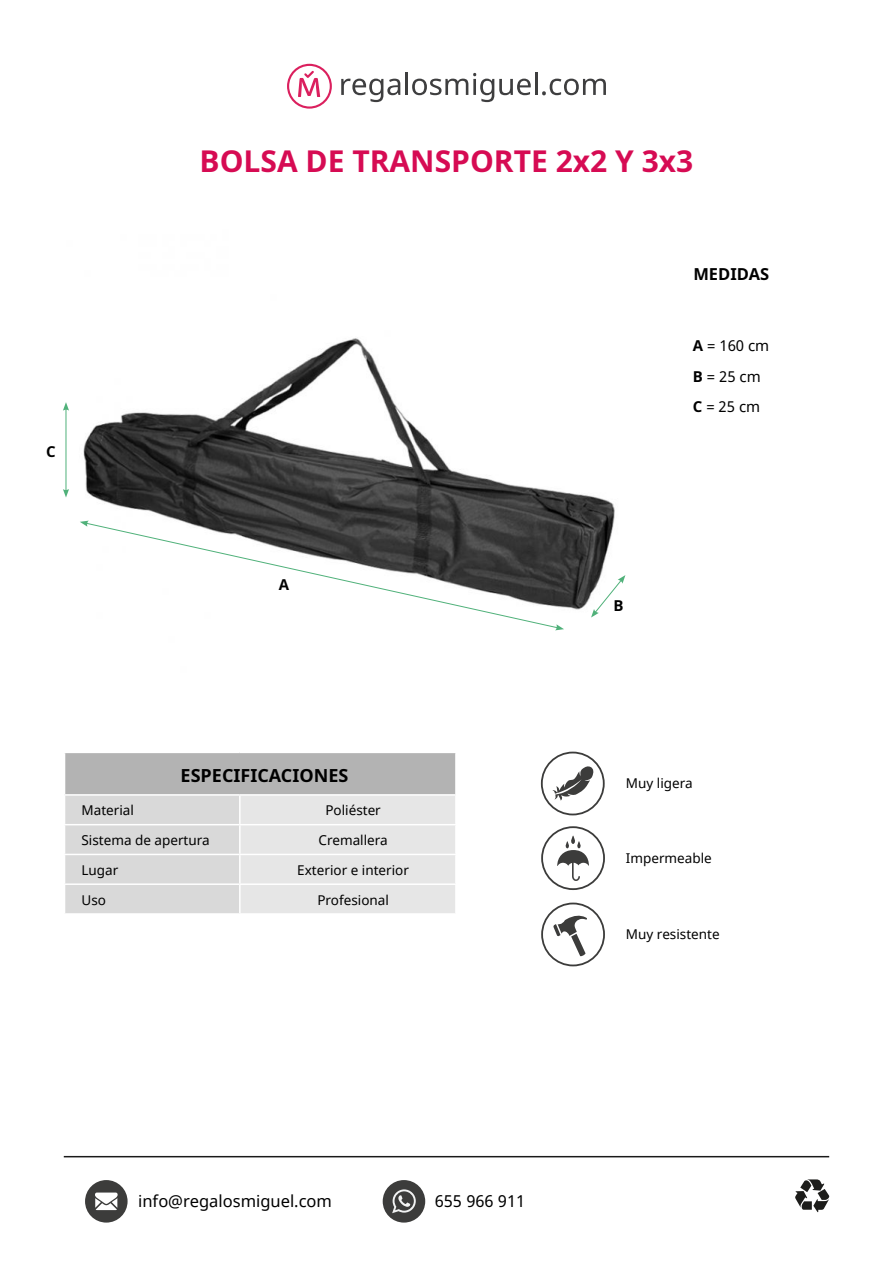
<style>
.page{position:relative;width:893px;height:1263px;background:#fff}
.page>*{position:absolute;margin:0;border:0;box-sizing:border-box;transform-origin:0 0}
.t1{font:700 30px "Noto Sans";color:#d60b53}
.t2{font:700 18px "Noto Sans";color:#000}
.t3{font:16.5px "Noto Sans";color:#000}
.t4{font:700 16.5px "Noto Sans";color:#000}
.t5{font:15px/30.8px "Noto Sans";color:#000}
.t6{font:700 15px "Noto Sans";color:#000}
.t7{font:13.5px "Noto Sans";color:#000}
.s1{font-weight:700}
</style>
<div class="page">
<svg style="left:795px;top:1179px;width:34px;height:33px"></svg>
<div style="left:85px;top:1180px;width:43px;height:42px;background:#3c3c3b;border-radius:50%"></div>
<svg style="left:95px;top:1192px;width:23px;height:18px"></svg>
<div style="left:383px;top:1180px;width:42px;height:42px;background:#3c3c3b;border-radius:50%"></div>
<svg style="left:392px;top:1189px;width:24px;height:24px"></svg>
<hr style="left:64px;top:1156px;width:765px;height:1px;background:#1a1a1a">
<svg style="left:341px;top:79px;width:59px;height:23px"></svg>
<hr style="left:405px;top:72px;width:3px;height:23px;background:#3e3e3f">
<svg style="left:412px;top:73px;width:119px;height:29px"></svg>
<hr style="left:535px;top:72px;width:2px;height:23px;background:#3e3e3f">
<svg style="left:542px;top:79px;width:64px;height:16px"></svg>
<svg style="left:287px;top:64px;width:45px;height:45px"></svg>
<img style="left:65px;top:338px;width:561px;height:293px">
<svg style="left:541px;top:826px;width:64px;height:64px"></svg>
<svg style="left:541px;top:752px;width:64px;height:63px"></svg>
<div style="left:65px;top:752px;width:391px;height:43px;background:#b3b3b3"></div>
<hr style="left:64px;top:752px;width:176px;height:1px;background:#fff">
<hr style="left:240px;top:752px;width:217px;height:1px;background:#fff">
<hr style="left:455px;top:753px;width:2px;height:41px;background:#fff">
<hr style="left:64px;top:794px;width:176px;height:2px;background:#fff">
<hr style="left:240px;top:794px;width:217px;height:2px;background:#fff">
<svg style="left:65px;top:795px;width:390px;height:118px;background:#e1e1e1"></svg>
<hr style="left:240px;top:883px;width:217px;height:2px;background:#fff">
<hr style="left:239px;top:885px;width:2px;height:28px;background:#fff">
<svg style="left:85px;top:522px;width:474px;height:107px"></svg>
<svg style="left:80px;top:521px;width:9px;height:6px"></svg>
<svg style="left:555px;top:624px;width:9px;height:6px"></svg>
<hr style="left:66px;top:408px;width:1px;height:83px;background:#50b17a">
<svg style="left:63px;top:402px;width:6px;height:9px"></svg>
<svg style="left:63px;top:489px;width:6px;height:8px"></svg>
<svg style="left:591px;top:575px;width:34px;height:42px"></svg>
<svg style="left:541px;top:902px;width:64px;height:64px"></svg>
<p class="t6" style="left:46px;top:441px;width:11px">C</p>
<h1 class="t1" style="left:200px;top:140px;width:495px">BOLSA DE TRANSPORTE 2x2 Y 3x3</h1>
<p class="t4" style="left:693px;top:263px;width:77px">MEDIDAS</p>
<p class="t6" style="left:279px;top:574px;width:12px">A</p>
<p class="t5" style="left:693px;top:331px;width:78px"><span class="s1">A</span> = 160 cm<br><span class="s1">B</span> = 25 cm<br><span class="s1">C</span> = 25 cm</p>
<p class="t6" style="left:614px;top:595px;width:12px">B</p>
<h2 class="t2" style="left:181px;top:762px;width:169px">ESPECIFICACIONES</h2>
<p class="t7" style="left:82px;top:801px;width:54px">Material</p>
<p class="t7" style="left:325px;top:801px;width:57px">Poliéster</p>
<p class="t7" style="left:82px;top:831px;width:130px">Sistema de apertura</p>
<p class="t7" style="left:318px;top:831px;width:71px">Cremallera</p>
<p class="t7" style="left:82px;top:861px;width:38px">Lugar</p>
<p class="t7" style="left:297px;top:861px;width:113px">Exterior e interior</p>
<p class="t7" style="left:82px;top:890px;width:26px">Uso</p>
<p class="t7" style="left:317px;top:890px;width:73px">Profesional</p>
<p class="t7" style="left:626px;top:774px;width:68px">Muy ligera</p>
<p class="t7" style="left:626px;top:849px;width:87px">Impermeable</p>
<p class="t7" style="left:626px;top:925px;width:95px">Muy resistente</p>
<p class="t3" style="left:138px;top:1190px;width:195px">info@regalosmiguel.com</p>
<p class="t3" style="left:435px;top:1190px;width:92px">655 966 911</p>
</div>
